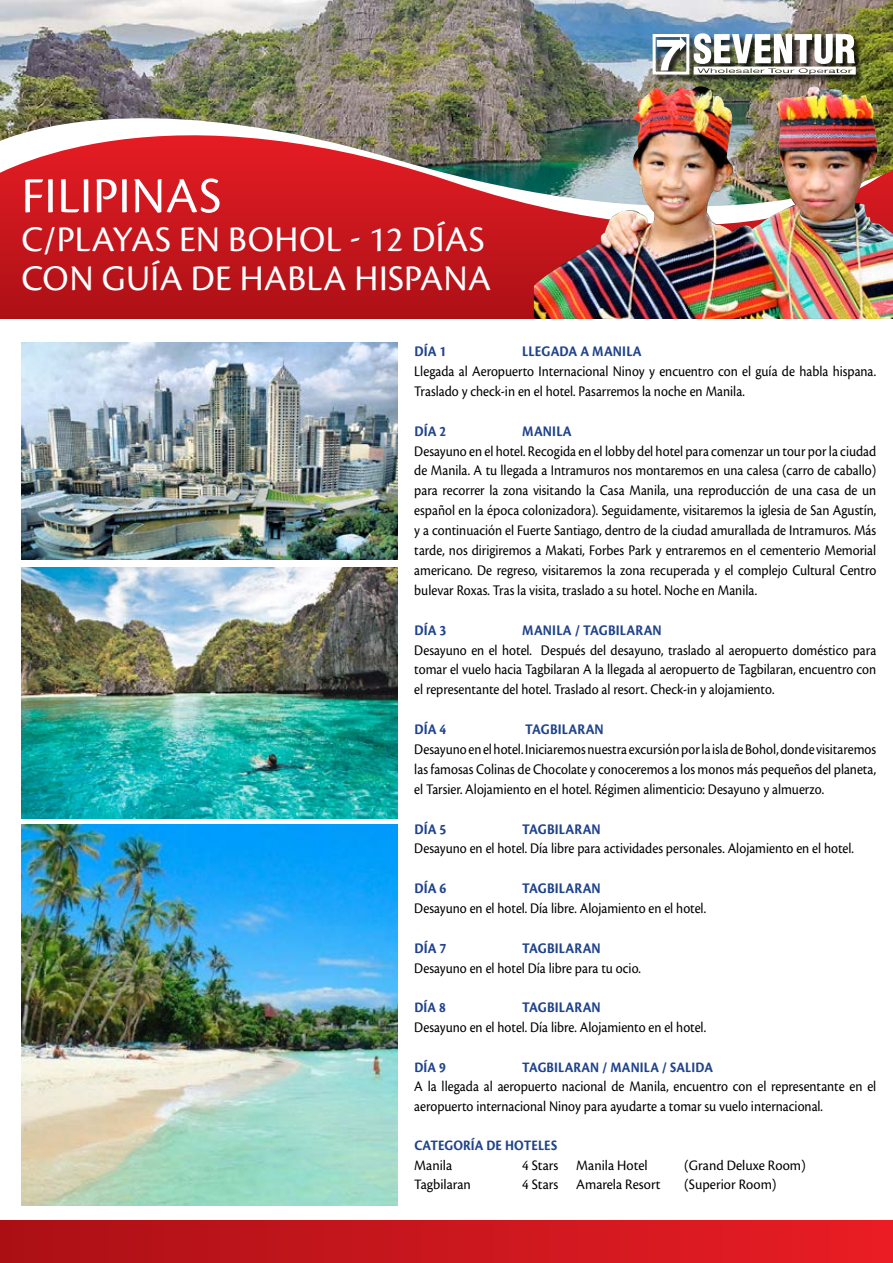
<style>
.page{position:relative;width:893px;height:1263px;background:#fff}
.page>*{position:absolute;margin:0;border:0;box-sizing:border-box;transform-origin:0 0}
.t1{font:52.5px "Cronos Pro";color:#fff}
.t2{font:37.5px/39px "Cronos Pro";letter-spacing:.015em;color:#fff}
.t3{font:15.3px/20px "Cronos Pro";color:#000;text-align:justify;scale:.9 1}
.t4{font:700 15.3px "Cronos Pro";letter-spacing:.005em;color:#20438b;scale:.9 1}
.t5{font:15px "Cronos Pro";color:#000;scale:.95 1}
.t6{font:700 15px "Cronos Pro";letter-spacing:.005em;color:#20438b;scale:.9 1}
</style>
<div class="page">
<div style="left:0;top:125px;width:893px;height:194px;background:#b01116"></div>
<svg style="left:0;top:208px;width:534px;height:84px;fill:#c1151c"></svg>
<img style="left:0;top:0;width:893px;height:208px">
<div style="left:0;top:1220px;width:893px;height:43px;background:linear-gradient(to right,#ab1016,#ea1d25)"></div>
<img style="left:21px;top:342px;width:377px;height:217px">
<img style="left:21px;top:825px;width:377px;height:380px">
<img style="left:21px;top:568px;width:377px;height:251px">
<div style="left:653px;top:34px;width:211px;height:49px;background:#000;opacity:.77"></div>
<div style="left:653px;top:34px;width:36px;height:41px;border:3px solid #fff"></div>
<svg style="left:657px;top:37px;width:29px;height:33px"></svg>
<img style="left:694px;top:33px;width:162px;height:42px">
<img style="left:534px;top:85px;width:359px;height:234px">
<h1 class="t1" style="left:22px;top:166px;width:23px">filipinas</h1>
<h2 class="t2" style="left:21px;top:220px;width:444px">c/playas en bohol - 12 días con guía de habla</h2>
<h2 class="t2" style="left:355px;top:259px;width:21px">hispana</h2>
<p class="t4" style="left:414px;top:343px;width:37px">DÍA 1</p>
<p class="t4" style="left:522px;top:343px;width:134px">LLEGADA A MANILA</p>
<p class="t3" style="left:414px;top:361px;width:515px">Llegada al Aeropuerto Internacional Ninoy y encuentro con el guía de habla hispana.<br>Traslado y check-in en el hotel. Pasarremos la noche en Manila.</p>
<p class="t4" style="left:414px;top:422px;width:37px">DÍA 2</p>
<p class="t4" style="left:522px;top:422px;width:56px">MANILA</p>
<p class="t3" style="left:414px;top:441px;width:515px">Desayuno en el hotel. Recogida en el lobby del hotel para comenzar un tour por la ciudad de Manila. A tu llegada a Intramuros nos montaremos en una calesa (carro de caballo) para recorrer la zona visitando la Casa Manila, una reproducción de una casa de un español en la época colonizadora). Seguidamente, visitaremos la iglesia de San Agustín, y a continuación el Fuerte Santiago, dentro de la ciudad amurallada de Intramuros. Más tarde, nos dirigiremos a Makati, Forbes Park y entraremos en el cementerio Memorial americano. De regreso, visitaremos la zona recuperada y el complejo Cultural Centro bulevar Roxas. Tras la visita, traslado a su hotel. Noche en Manila.</p>
<p class="t4" style="left:414px;top:621px;width:69px">DÍA 3 M</p>
<p class="t4" style="left:534px;top:621px;width:143px">ANILA / TAGBILARAN</p>
<p class="t3" style="left:414px;top:640px;width:515px">Desayuno en el hotel. Después del desayuno, traslado al aeropuerto doméstico para tomar el vuelo hacia Tagbilaran A la llegada al aeropuerto de Tagbilaran, encuentro con el representante del hotel. Traslado al resort. Check-in y alojamiento.</p>
<p class="t4" style="left:414px;top:720px;width:37px">DÍA 4</p>
<p class="t4" style="left:525px;top:720px;width:89px">TAGBILARAN</p>
<p class="t3" style="left:414px;top:739px;width:515px">Desayuno en el hotel. Iniciaremos nuestra excursión por la isla de Bohol, donde visitaremos las famosas Colinas de Chocolate y conoceremos a los monos más pequeños del planeta, el Tarsier. Alojamiento en el hotel. Régimen alimenticio: Desayuno y almuerzo.</p>
<p class="t4" style="left:414px;top:820px;width:37px">DÍA 5</p>
<p class="t4" style="left:522px;top:820px;width:89px">TAGBILARAN</p>
<p class="t3" style="left:414px;top:839px;width:490px">Desayuno en el hotel. Día libre para actividades personales. Alojamiento en el hotel.</p>
<p class="t4" style="left:414px;top:880px;width:37px">DÍA 6</p>
<p class="t4" style="left:522px;top:880px;width:89px">TAGBILARAN</p>
<p class="t3" style="left:414px;top:898px;width:326px">Desayuno en el hotel. Día libre. Alojamiento en el hotel.</p>
<p class="t4" style="left:414px;top:939px;width:37px">DÍA 7</p>
<p class="t4" style="left:522px;top:939px;width:89px">TAGBILARAN</p>
<p class="t3" style="left:414px;top:958px;width:253px">Desayuno en el hotel Día libre para tu ocio.</p>
<p class="t6" style="left:414px;top:999px;width:36px">DÍA 8</p>
<p class="t4" style="left:522px;top:999px;width:89px">TAGBILARAN</p>
<p class="t3" style="left:414px;top:1017px;width:326px">Desayuno en el hotel. Día libre. Alojamiento en el hotel.</p>
<p class="t6" style="left:414px;top:1058px;width:36px">DÍA 9</p>
<p class="t6" style="left:522px;top:1058px;width:213px">TAGBILARAN / MANILA / SALIDA</p>
<p class="t3" style="left:414px;top:1077px;width:515px">A la llegada al aeropuerto nacional de Manila, encuentro con el representante en el aeropuerto internacional Ninoy para ayudarte a tomar su vuelo internacional.</p>
<p class="t6" style="left:414px;top:1137px;width:160px">CATEGORÍA DE HOTELES</p>
<p class="t5" style="left:414px;top:1156px;width:41px">Manila</p>
<p class="t5" style="left:522px;top:1156px;width:133px">4 Stars Manila Hotel</p>
<p class="t5" style="left:684px;top:1156px;width:129px">(Grand Deluxe Room)</p>
<p class="t5" style="left:414px;top:1176px;width:61px">Tagbilaran</p>
<p class="t5" style="left:522px;top:1176px;width:147px">4 Stars Amarela Resort</p>
<p class="t5" style="left:684px;top:1176px;width:99px">(Superior Room)</p>
</div>
